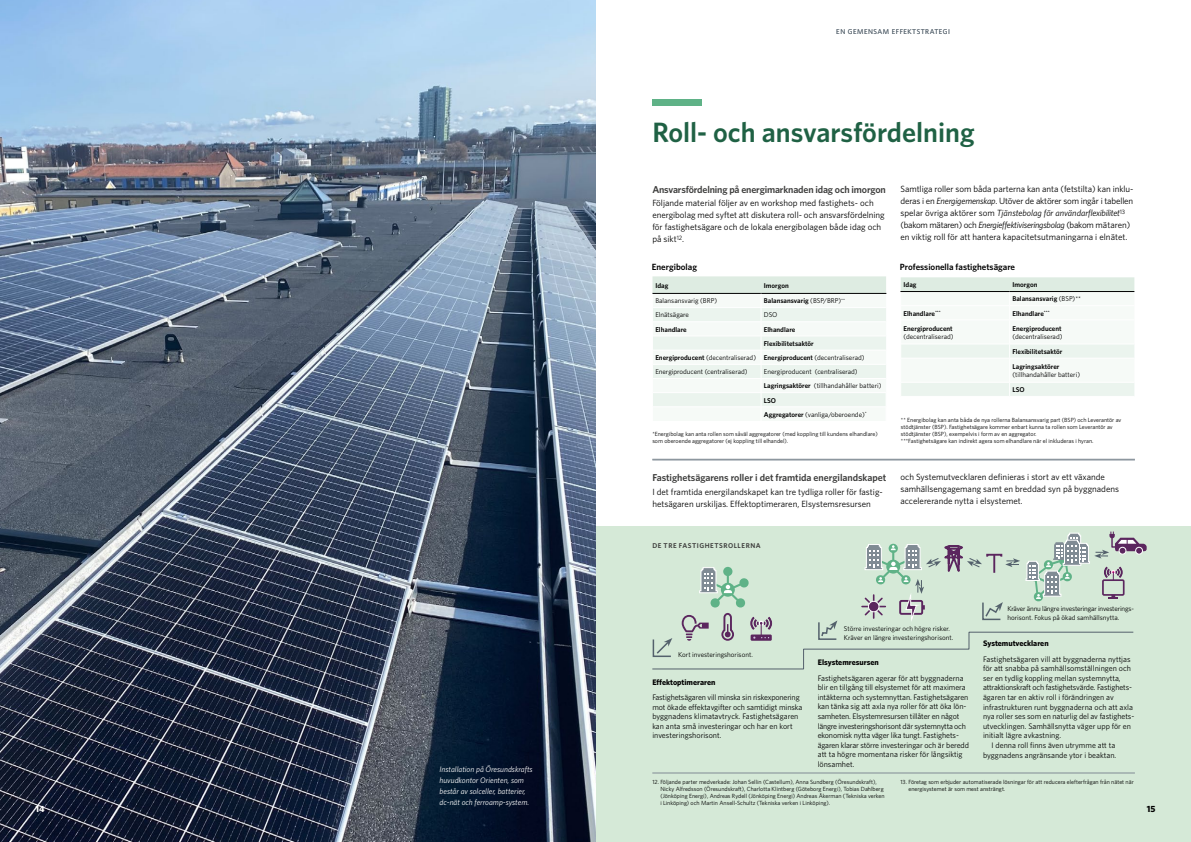
<style>
.page{position:relative;width:1191px;height:842px;background:#fff}
.page>*{position:absolute;margin:0;border:0;box-sizing:border-box;transform-origin:0 0}
.t1{font:600 28px "Whitney";color:#1f6144}
.t2{font:600 10px "Whitney";letter-spacing:-.015em;color:#3c3c3b}
.t3{font:9px/12px "Whitney";color:#000}
.t4{font:600 9px "Whitney";color:#000}
.t5{font:700 9px "Whitney";color:#000}
.t6{font:700 9px "Whitney";color:#fff}
.t7{font:8px/9.6px "Whitney";letter-spacing:-.01em;color:#000}
.t8{font:italic 8px/11px "Whitney";color:#fff}
.t9{font:700 8px "Whitney";color:#000}
.t10{font:7px/14.2px "Whitney";color:#000}
.t11{font:600 7px/14.3px "Whitney";color:#000}
.t12{font:7px/9px "Whitney";letter-spacing:-.02em;color:#000}
.t13{font:7px "Whitney";letter-spacing:.07em;color:#54616c}
.t14{font:600 7px "Whitney";letter-spacing:.075em;color:#3c3c3b}
.t15{font:6px/7px "Whitney";color:#000}
.s1{font-style:italic}
.s2{font-weight:400}
.s3{font-weight:600}
</style>
<div class="page">
<div style="left:596px;top:527px;width:595px;height:315px;background:#d5e9d7"></div>
<div style="left:652px;top:99px;width:50px;height:6px;background:#5fb287"></div>
<svg style="left:652px;top:531px;width:494px;height:139px"></svg>
<svg style="left:652px;top:276px;width:235px;height:130px"></svg>
<hr style="left:653px;top:378px;width:108px;height:1px;background:#fff">
<svg style="left:900px;top:277px;width:234px;height:119px"></svg>
<hr style="left:901px;top:320px;width:108px;height:1px;background:#fff">
<hr style="left:652px;top:460px;width:483px;height:1px;background:#808b94">
<hr style="left:652px;top:459px;width:483px;height:1px;background:#808b94">
<hr style="left:652px;top:773px;width:483px;height:1px;background:#808b94">
<img style="left:0;top:0;width:595px;height:842px">
<p class="t6" style="left:35px;top:803px;width:11px">14</p>
<p class="t8" style="left:439px;top:763px;width:95px">Installation på Öresundskrafts huvudkontor Orienten, som består av solceller, batterier, dc-nät och ferroamp-system.</p>
<p class="t13" style="left:836px;top:27px;width:115px">EN GEMENSAM EFFEKTSTRATEGI</p>
<h1 class="t1" style="left:652px;top:114px;width:324px">Roll- och ansvarsfördelning</h1>
<p class="t2" style="left:652px;top:182px;width:235px">Ansvarsfördelning på energimarknaden idag och imorgon</p>
<p class="t3" style="left:652px;top:197px;width:234px">Följande material följer av en workshop med fastighets- och energibolag med syftet att diskutera roll- och ansvarsfördelning för fastighetsägare och de lokala energibolagen både idag och på sikt<sup>12</sup>.</p>
<p class="t3" style="left:900px;top:182px;width:235px">Samtliga roller som båda parterna kan anta (fetstilta) kan inklu&shy;deras i en <span class="s1">Energigemenskap</span>. Utöver de aktörer som ingår i tabellen spelar övriga aktörer som <span class="s1">Tjänstebolag för användarflexibilitet</span><sup>13 </sup>(bakom mätaren) och <span class="s1">Energieffektiviseringsbolag</span> (bakom mätaren) en viktig roll för att hantera kapacitetsutmaningarna i elnätet.</p>
<p class="t4" style="left:652px;top:261px;width:47px">Energibolag</p>
<p class="t4" style="left:900px;top:261px;width:117px">Professionella fastighetsägare</p>
<p class="t11" style="left:903px;top:277px;width:14px">Idag</p>
<p class="t11" style="left:1012px;top:277px;width:70px">Imorgon<br>Balansansvarig <span class="s2">(BSP)**</span></p>
<p class="t11" style="left:903px;top:306px;width:39px">Elhandlare<sup>***</sup></p>
<p class="t11" style="left:1012px;top:306px;width:39px">Elhandlare<sup>***</sup></p>
<p class="t11" style="left:903px;top:321px;width:51px">Energiproducent</p>
<p class="t10" style="left:903px;top:329px;width:52px">(decentraliserad)</p>
<p class="t11" style="left:655px;top:278px;width:14px">Idag</p>
<p class="t11" style="left:764px;top:278px;width:26px">Imorgon</p>
<p class="t10" style="left:655px;top:294px;width:63px">Balansansvarig (BRP)</p>
<p class="t11" style="left:764px;top:294px;width:83px">Balansansvarig <span class="s2">(BSP/BRP)</span><sup>**</sup></p>
<p class="t10" style="left:655px;top:308px;width:35px">Elnätsägare</p>
<p class="t10" style="left:764px;top:308px;width:15px">DSO</p>
<p class="t11" style="left:655px;top:322px;width:33px">Elhandlare</p>
<p class="t11" style="left:764px;top:322px;width:33px">Elhandlare</p>
<p class="t11" style="left:764px;top:336px;width:51px">Flexibilitetsaktör</p>
<p class="t10" style="left:655px;top:350px;width:211px"><span class="s3">Energiproducent</span> (decentraliserad) <span class="s3">Energiproducent</span> (decentraliserad)</p>
<p class="t10" style="left:655px;top:364px;width:94px">Energiproducent (centraliserad)</p>
<p class="t10" style="left:764px;top:364px;width:119px">Energiproducent (centraliserad)<br><span class="s3">Lagringsaktörer</span> (tillhandahåller batteri)<br><span class="s3">LSO<br>Aggregatorer</span> (vanliga/oberoende)<sup>*</sup></p>
<p class="t11" style="left:1012px;top:321px;width:51px">Energiproducent</p>
<p class="t10" style="left:1012px;top:329px;width:52px">(decentraliserad)</p>
<p class="t11" style="left:1012px;top:344px;width:51px;line-height:15.1px">Flexibilitetsaktör<br>Lagringsaktörer</p>
<p class="t10" style="left:1012px;top:367px;width:69px">(tillhandahåller batteri)</p>
<p class="t11" style="left:1012px;top:382px;width:14px">LSO</p>
<p class="t15" style="left:901px;top:416px;width:222px">** Energibolag kan anta båda de nya rollerna Balansansvarig part (BSP) och Leverantör av stödtjänster (BSP). Fastighetsägare kommer enbart kunna ta rollen som Leverantör av stödtjänster (BSP), exempelvis i form av en aggregator.<br>***Fastighetsägare kan indirekt agera som elhandlare när el inkluderas i hyran.</p>
<p class="t15" style="left:652px;top:430px;width:227px">*Energibolag kan anta rollen som såväl aggregatorer (med koppling till kundens elhandlare) som oberoende aggregatorer (ej koppling till elhandel).</p>
<p class="t2" style="left:652px;top:471px;width:235px">Fastighetsägarens roller i det framtida energilandskapet</p>
<p class="t3" style="left:652px;top:485px;width:231px">I det framtida energilandskapet kan tre tydliga roller för fastig&shy;hetsägaren urskiljas. Effektoptimeraren, Elsystemsresursen</p>
<p class="t14" style="left:652px;top:541px;width:110px">DE TRE FASTIGHETSROLLERNA</p>
<p class="t3" style="left:900px;top:471px;width:220px">och Systemutvecklaren definieras i stort av ett växande samhällsengagemang samt en breddad syn på byggnadens accelererande nytta i elsystemet.</p>
<p class="t10" style="left:678px;top:647px;width:76px">Kort investeringshorisont.</p>
<p class="t9" style="left:652px;top:677px;width:64px">Effektoptimeraren</p>
<p class="t7" style="left:652px;top:692px;width:151px">Fastighetsägaren vill minska sin riskexponering mot ökade effektavgifter och samtidigt minska byggnadens klimatavtryck. Fastighetsägaren kan anta små investeringar och har en kort investeringshorisont.</p>
<p class="t10" style="left:844px;top:623px;width:111px;line-height:9px">Större investeringar och högre risker.<br>Kräver en längre investeringshorisont.</p>
<p class="t9" style="left:817px;top:657px;width:63px">Elsystemresursen</p>
<p class="t7" style="left:817px;top:673px;width:153px">Fastighetsägaren agerar för att byggnaderna blir en tillgång till elsystemet för att maximera intäkterna och systemnyttan. Fastighetsägaren kan tänka sig att axla nya roller för att öka lön&shy;samheten. Elsystemresursen tillåter en något längre investeringshorisont där systemnytta och ekonomisk nytta väger lika tungt. Fastighets&shy;ägaren klarar större investeringar och är beredd att ta högre momentana risker för långsiktig lönsamhet.</p>
<p class="t12" style="left:1007px;top:604px;width:127px">Kräver ännu längre investeringar investerings&shy;horisont. Fokus på ökad samhällsnytta.</p>
<p class="t9" style="left:983px;top:638px;width:67px">Systemutvecklaren</p>
<p class="t7" style="left:983px;top:654px;width:149px">Fastighetsägaren vill att byggnaderna nyttjas</p>
<p class="t7" style="left:983px;top:663px;width:149px">för att snabba på samhällsomställningen och</p>
<p class="t7" style="left:983px;top:673px;width:139px">ser en tydlig koppling mellan systemnytta,</p>
<p class="t7" style="left:983px;top:682px;width:150px">attraktionskraft och fastighetsvärde. Fastighets-</p>
<p class="t7" style="left:983px;top:692px;width:132px">ägaren tar en aktiv roll i förändringen av</p>
<p class="t7" style="left:983px;top:702px;width:151px">infrastrukturen runt byggnaderna och att axla</p>
<p class="t7" style="left:983px;top:711px;width:153px">nya roller ses som en naturlig del av fastighets-</p>
<p class="t7" style="left:983px;top:721px;width:149px">utvecklingen. Samhällsnytta väger upp för en</p>
<p class="t7" style="left:983px;top:730px;width:80px">initialt lägre avkastning.</p>
<p class="t7" style="left:991px;top:740px;width:125px">I denna roll finns även utrymme att ta</p>
<p class="t7" style="left:983px;top:750px;width:135px">byggnadens angränsande ytor i beaktan.</p>
<p class="t15" style="left:660px;top:779px;width:226px;text-indent:-8px">12. Följande parter medverkade: Johan Sellin (Castellum), Anna Sundberg (Öresundskraft), Nicky Alfredsson (Öresundskraft), Charlotta Klintberg (Göteborg Energi), Tobias Dahlberg (Jönköping Energi), Andreas Rydell (Jönköping Energi) Andreas Åkerman (Tekniska verken i Linköping) och Martin Ansell-Schultz (Tekniska verken i Linköping).</p>
<p class="t15" style="left:908px;top:779px;width:227px;text-indent:-8px">13. Företag som erbjuder automatiserade lösningar för att reducera elefterfrågan från nätet när energisystemet är som mest ansträngt.</p>
<p class="t5" style="left:1146px;top:803px;width:10px">15</p>
</div>
